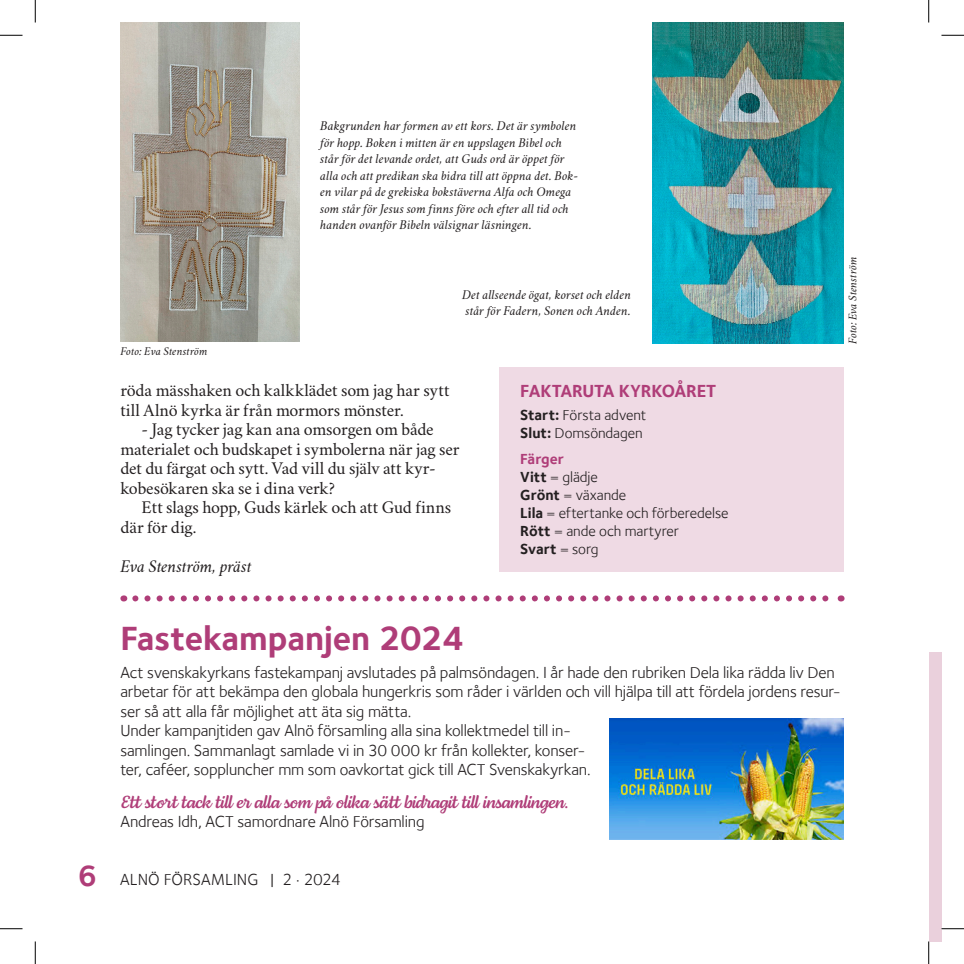
<style>
.page{position:relative;width:964px;height:964px;background:#fff}
.page>*{position:absolute;margin:0;border:0;box-sizing:border-box;transform-origin:0 0}
.t1{font:700 34.5px "Foundry Sterling";color:#af3d78}
.t2{font:18px/19.5px "Crimson Svk 2.0";letter-spacing:-.01em;color:#231f20}
.t3{font:18px "Lemongrass Script";letter-spacing:-.025em;color:#af3d78}
.t4{font:700 18px "Foundry Sterling";letter-spacing:-.01em;color:#af3d78}
.t5{font:italic 18px "Crimson Svk 2.0";letter-spacing:-.01em;color:#231f20}
.t6{font:16.5px/19.5px "Foundry Sterling";letter-spacing:-.01em;color:#231f20}
.t7{font:15px/18px "Foundry Sterling";letter-spacing:-.005em;color:#231f20}
.t8{font:italic 13.5px/16.5px "Crimson Svk 2.0";color:#231f20}
.t9{font:italic 12px "Crimson Svk 2.0";color:#231f20}
.s1{font-weight:700}
.s2{font-weight:700;color:#af3d78}
.s3{font-weight:700;font-size:30px;color:#af3d78}
</style>
<div class="page">
<div style="left:499px;top:367px;width:344px;height:204px;background:#efdae4"></div>
<div style="left:928px;top:652px;width:13px;height:289px;background:#ead0dc"></div>
<img style="left:609px;top:718px;width:234px;height:121px">
<svg style="left:135px;top:595px;width:694px;height:6px"></svg>
<img style="left:652px;top:35px;width:191px;height:309px">
<img style="left:652px;top:22px;width:191px;height:13px">
<img style="left:120px;top:22px;width:179px;height:319px">
<svg style="left:0;top:35px;width:22px;height:1px"></svg>
<svg style="left:941px;top:35px;width:22px;height:1px"></svg>
<svg style="left:0;top:928px;width:22px;height:1px"></svg>
<svg style="left:941px;top:928px;width:22px;height:1px"></svg>
<svg style="left:35px;top:0;width:1px;height:22px"></svg>
<svg style="left:35px;top:941px;width:1px;height:22px"></svg>
<svg style="left:928px;top:0;width:1px;height:22px"></svg>
<svg style="left:928px;top:941px;width:1px;height:22px"></svg>
<p class="t8" style="left:320px;top:117px;width:259px">Bakgrunden har formen av ett kors. Det är symbolen för hopp. Boken i mitten är en uppslagen Bibel och står för det levande ordet, att Guds ord är öppet för alla och att predikan ska bidra till att öppna det. Bok&shy;en vilar på de grekiska bokstäverna Alfa och Omega som står för Jesus som finns före och efter all tid och handen ovanför Bibeln välsignar läsningen.</p>
<p class="t9" style="left:120px;top:343px;width:89px">Foto: Eva Stenström</p>
<p class="t8" style="left:462px;top:286px;width:170px">Det allseende ögat, korset och elden står för Fadern, Sonen och Anden.</p>
<p class="t2" style="left:120px;top:379px;width:331px">röda mässhaken och kalkklädet som jag har sytt till Alnö kyrka är från mormors mönster.</p>
<p class="t2" style="left:120px;top:418px;width:341px;text-indent:21px">- Jag tycker jag kan ana omsorgen om både materialet och budskapet i symbolerna när jag ser det du färgat och sytt. Vad vill du själv att kyr&shy;kobesökaren ska se i dina verk?</p>
<p class="t2" style="left:120px;top:496px;width:332px;text-indent:21px">Ett slags hopp, Guds kärlek och att Gud finns där för dig.</p>
<p class="t5" style="left:120px;top:554px;width:133px">Eva Stenström, präst</p>
<p class="t4" style="left:520px;top:380px;width:197px">FAKTARUTA KYRKOÅRET</p>
<p class="t7" style="left:520px;top:405px;width:127px"><span class="s1">Start:</span> Första advent<br><span class="s1">Slut:</span> Domsöndagen</p>
<p class="t7" style="left:520px;top:450px;width:210px"><span class="s2">Färger<br></span><span class="s1">Vitt</span> = glädje<br><span class="s1">Grönt</span> = växande<br><span class="s1">Lila</span> = eftertanke och förberedelse<br><span class="s1">Rött</span> = ande och martyrer<br><span class="s1">Svart</span> = sorg</p>
<p class="t9" style="left:845px;top:344px;width:89px;rotate:-90deg">Foto: Eva Stenström</p>
<h1 class="t1" style="left:120px;top:617px;width:345px">Fastekampanjen 2024</h1>
<p class="t6" style="left:120px;top:662px;width:722px">Act svenskakyrkans fastekampanj avslutades på palmsöndagen. I år hade den rubriken Dela lika rädda liv Den arbetar för att bekämpa den globala hungerkris som råder i världen och vill hjälpa till att fördela jordens resur&shy;ser så att alla får möjlighet att äta sig mätta.<br>Under kampanjtiden gav Alnö församling alla sina kollektmedel till in-<br>samlingen. Sammanlagt samlade vi in 30 000 kr från kollekter, konser-<br>ter, caféer, soppluncher mm som oavkortat gick till ACT Svenskakyrkan.</p>
<p class="t3" style="left:120px;top:790px;width:451px">Ett stort tack till er alla som på olika sätt bidragit till insamlingen.</p>
<p class="t6" style="left:120px;top:811px;width:306px">Andreas Idh, ACT samordnare Alnö Församling</p>
<p class="t6" style="left:78px;top:869px;width:264px"><span class="s3">6</span> ALNÖ FÖRSAMLING | 2 · 2024</p>
</div>
